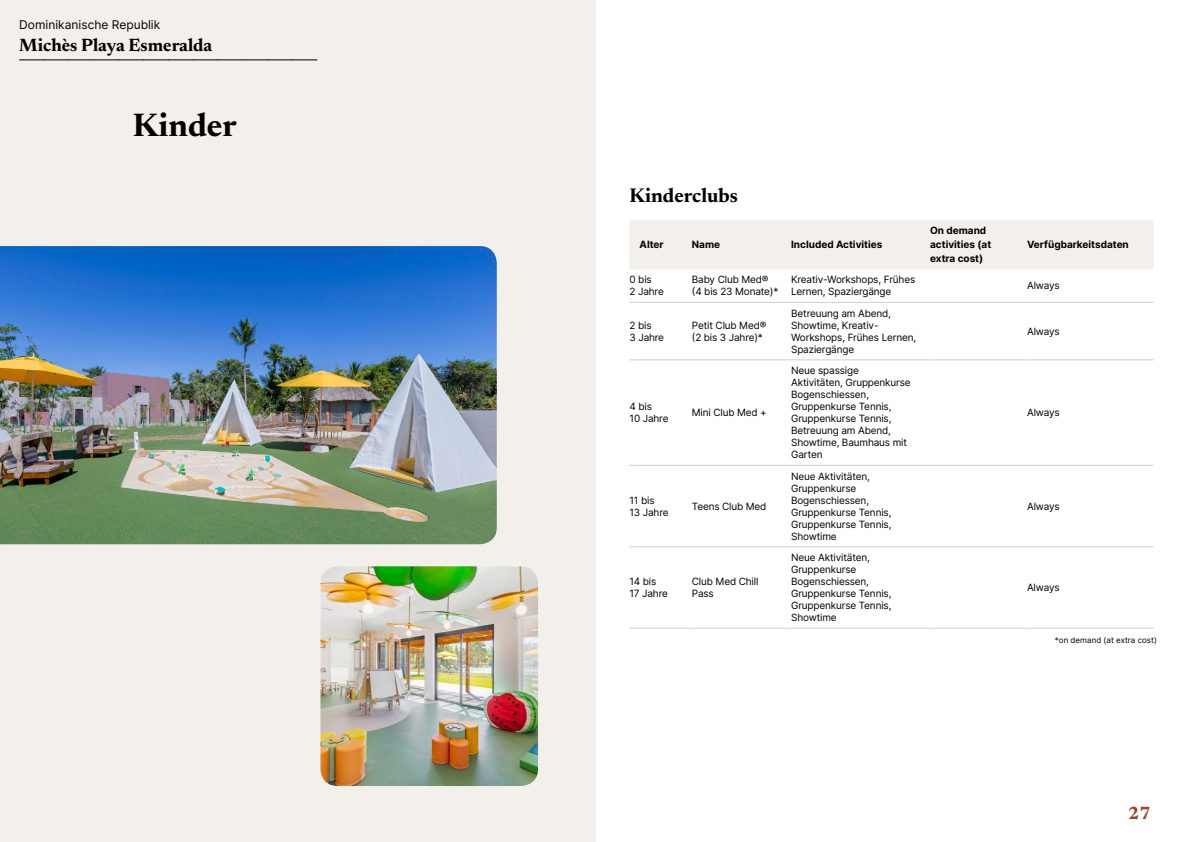
<style>
.page{position:relative;width:1191px;height:842px;background:#fff}
.page>*{position:absolute;margin:0;border:0;box-sizing:border-box;transform-origin:0 0}
.t1{font:700 33px "Newsreader 24 pt";color:#000}
.t2{font:700 20px "Newsreader 24 pt";color:#000}
.t3{font:700 18px "Newsreader 24 pt";color:#000}
.t4{font:700 18px "Newsreader 24 pt";color:#9d432c}
.t5{font:12px "Inter";color:#000}
.t6{font:10px/12px "Inter";letter-spacing:-.015em;color:#000}
.t7{font:700 10px/14px "Inter";color:#000}
.t8{font:8px "Inter";color:#000}
</style>
<div class="page">
<div style="left:0;top:0;width:595px;height:842px;background:#f3f0ec"></div>
<img style="left:0;top:246px;width:497px;height:298px">
<img style="left:320px;top:566px;width:218px;height:220px">
<svg style="left:20px;top:60px;width:297px;height:1px"></svg>
<div style="left:630px;top:220px;width:523px;height:49px;background:#f3f0ec"></div>
<hr style="left:629px;top:302px;width:63px;height:1px;background:#d7cdc1">
<hr style="left:692px;top:302px;width:99px;height:1px;background:#d7cdc1">
<hr style="left:791px;top:302px;width:139px;height:1px;background:#d7cdc1">
<hr style="left:930px;top:302px;width:97px;height:1px;background:#d7cdc1">
<hr style="left:1027px;top:302px;width:126px;height:1px;background:#d7cdc1">
<hr style="left:629px;top:359px;width:63px;height:1px;background:#d7cdc1">
<hr style="left:692px;top:359px;width:99px;height:1px;background:#d7cdc1">
<hr style="left:791px;top:359px;width:139px;height:1px;background:#d7cdc1">
<hr style="left:930px;top:359px;width:97px;height:1px;background:#d7cdc1">
<hr style="left:1027px;top:359px;width:126px;height:1px;background:#d7cdc1">
<hr style="left:629px;top:465px;width:63px;height:1px;background:#d7cdc1">
<hr style="left:692px;top:465px;width:99px;height:1px;background:#d7cdc1">
<hr style="left:791px;top:465px;width:139px;height:1px;background:#d7cdc1">
<hr style="left:930px;top:465px;width:97px;height:1px;background:#d7cdc1">
<hr style="left:1027px;top:465px;width:126px;height:1px;background:#d7cdc1">
<hr style="left:629px;top:546px;width:63px;height:1px;background:#d7cdc1">
<hr style="left:692px;top:546px;width:99px;height:1px;background:#d7cdc1">
<hr style="left:791px;top:546px;width:139px;height:1px;background:#d7cdc1">
<hr style="left:930px;top:546px;width:97px;height:1px;background:#d7cdc1">
<hr style="left:1027px;top:546px;width:126px;height:1px;background:#d7cdc1">
<hr style="left:629px;top:628px;width:63px;height:1px;background:#d7cdc1">
<hr style="left:692px;top:628px;width:99px;height:1px;background:#d7cdc1">
<hr style="left:791px;top:628px;width:139px;height:1px;background:#d7cdc1">
<hr style="left:930px;top:628px;width:97px;height:1px;background:#d7cdc1">
<hr style="left:1027px;top:628px;width:126px;height:1px;background:#d7cdc1">
<p class="t5" style="left:19px;top:15px;width:143px">Dominikanische Republik</p>
<h3 class="t3" style="left:19px;top:32px;width:194px">Michès Playa Esmeralda</h3>
<h1 class="t1" style="left:133px;top:101px;width:105px">Kinder</h1>
<h2 class="t2" style="left:629px;top:181px;width:110px">Kinderclubs</h2>
<p class="t7" style="left:639px;top:237px;width:26px">Alter</p>
<p class="t7" style="left:692px;top:237px;width:30px">Name</p>
<p class="t7" style="left:791px;top:237px;width:93px">Included Activities</p>
<p class="t7" style="left:930px;top:223px;width:63px">On demand activities (at extra cost)</p>
<p class="t7" style="left:1027px;top:237px;width:103px">Verfügbarkeitsdaten</p>
<p class="t6" style="left:629px;top:273px;width:36px">0 bis<br>2 Jahre</p>
<p class="t6" style="left:692px;top:273px;width:88px">Baby Club Med® (4 bis 23 Monate)*</p>
<p class="t6" style="left:791px;top:273px;width:126px">Kreativ-Workshops, Frühes<br>Lernen, Spaziergänge</p>
<p class="t6" style="left:1027px;top:279px;width:34px">Always</p>
<p class="t6" style="left:629px;top:319px;width:36px">2 bis<br>3 Jahre</p>
<p class="t6" style="left:692px;top:319px;width:76px">Petit Club Med® (2 bis 3 Jahre)*</p>
<p class="t6" style="left:791px;top:307px;width:127px">Betreuung am Abend,<br>Showtime, Kreativ-<br>Workshops, Frühes Lernen,<br>Spaziergänge</p>
<p class="t6" style="left:1027px;top:325px;width:34px">Always</p>
<p class="t6" style="left:629px;top:400px;width:41px">4 bis<br>10 Jahre</p>
<p class="t6" style="left:692px;top:406px;width:76px">Mini Club Med +</p>
<p class="t6" style="left:629px;top:494px;width:41px">11 bis<br>13 Jahre</p>
<p class="t6" style="left:692px;top:500px;width:76px">Teens Club Med</p>
<p class="t6" style="left:629px;top:575px;width:40px">14 bis<br>17 Jahre</p>
<p class="t6" style="left:692px;top:575px;width:68px">Club Med Chill<br>Pass</p>
<p class="t6" style="left:791px;top:364px;width:121px">Neue spassige<br>Aktivitäten, Gruppenkurse<br>Bogenschiessen,<br>Gruppenkurse Tennis,<br>Gruppenkurse Tennis,<br>Betreuung am Abend,<br>Showtime, Baumhaus mit<br>Garten</p>
<p class="t6" style="left:791px;top:470px;width:102px">Neue Aktivitäten,<br>Gruppenkurse<br>Bogenschiessen,<br>Gruppenkurse Tennis,<br>Gruppenkurse Tennis,<br>Showtime</p>
<p class="t6" style="left:791px;top:551px;width:102px">Neue Aktivitäten,<br>Gruppenkurse<br>Bogenschiessen,<br>Gruppenkurse Tennis,<br>Gruppenkurse Tennis,<br>Showtime</p>
<p class="t6" style="left:1027px;top:406px;width:34px">Always</p>
<p class="t6" style="left:1027px;top:500px;width:34px">Always</p>
<p class="t6" style="left:1027px;top:581px;width:34px">Always</p>
<p class="t8" style="left:1055px;top:634px;width:104px">*on demand (at extra cost)</p>
<h3 class="t4" style="left:1128px;top:800px;width:24px">27</h3>
</div>
